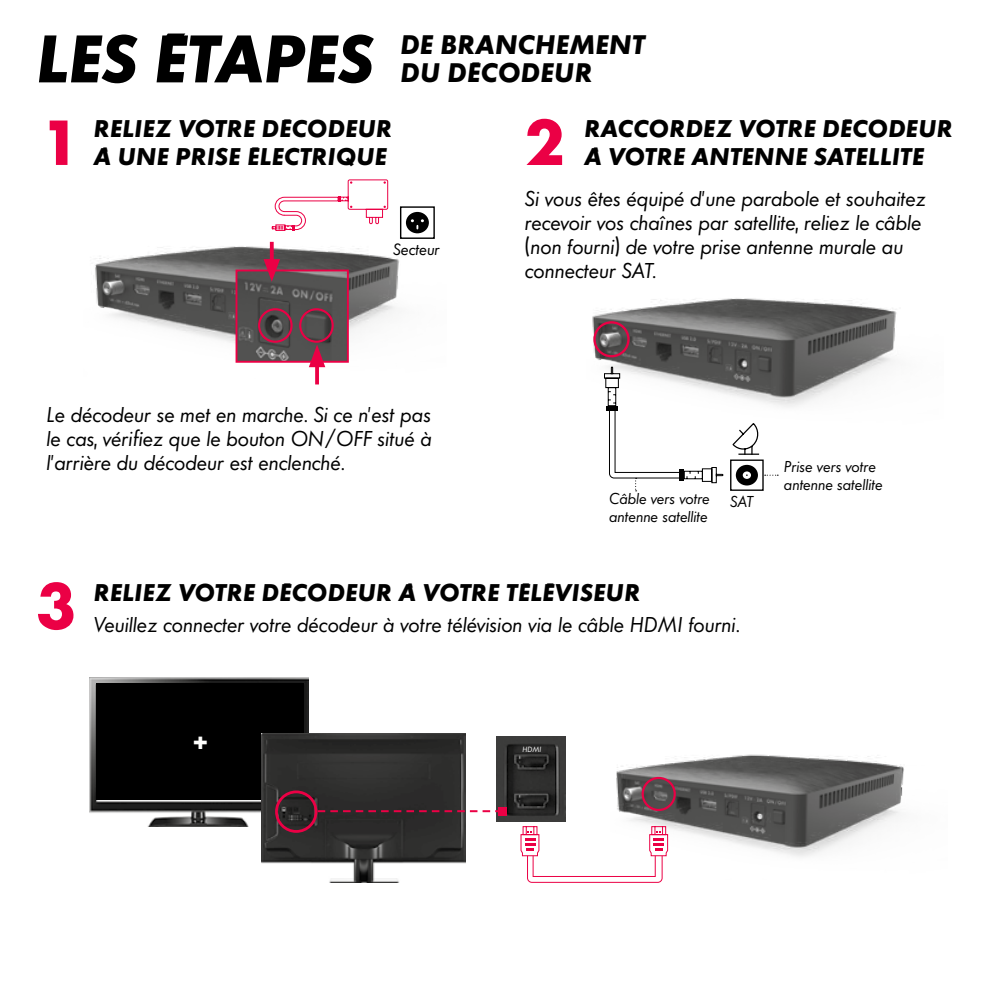
<style>
.page{position:relative;width:993px;height:993px;background:#fff}
.page>*{position:absolute;margin:0;border:0;box-sizing:border-box;transform-origin:0 0}
.t1{font:italic 700 62.5px "Canalp";letter-spacing:-.02em;color:#000}
.t2{font:italic 700 59.25px "Canalp";color:#eb0045}
.t3{font:italic 700 25px/28px "Canalp";letter-spacing:-.005em;color:#000}
.t4{font:italic 700 22.5px/27.5px "Canalp";color:#000}
.t5{font:italic 20px/24px "Canalp";color:#000;text-align:justify}
.t6{font:italic 700 15.75px "Canalp";color:#fefefc}
.t7{font:italic 15.25px "Canalp";color:#000}
.t8{font:italic 14.75px/18px "Canalp";color:#000}
.t9{font:italic 7px "Canalp";color:#fff}
</style>
<div class="page">
<img style="left:592px;top:298px;width:305px;height:109px">
<div style="left:593px;top:321px;width:36px;height:36px;border:2px solid #eb0045;border-radius:50%"></div>
<svg style="left:732px;top:423px;width:26px;height:32px"></svg>
<div style="left:729px;top:459px;width:34px;height:31px;border:1px solid #000"></div>
<svg style="left:735px;top:464px;width:22px;height:21px"></svg>
<svg style="left:742px;top:471px;width:8px;height:7px"></svg>
<svg style="left:603px;top:366px;width:120px;height:125px"></svg>
<img style="left:95px;top:241px;width:304px;height:127px">
<img style="left:238px;top:272px;width:108px;height:87px">
<div style="left:235px;top:269px;width:114px;height:93px;border:2px solid #eb0045"></div>
<div style="left:258px;top:308px;width:34px;height:34px;border:2px solid #eb0045;border-radius:50%"></div>
<div style="left:299px;top:308px;width:34px;height:34px;border:2px solid #eb0045;border-radius:50%"></div>
<div style="left:400px;top:206px;width:34px;height:33px;border:1px solid #000"></div>
<div style="left:406px;top:212px;width:23px;height:21px;background:#000;border-radius:50%"></div>
<svg style="left:411px;top:219px;width:13px;height:9px"></svg>
<svg style="left:271px;top:179px;width:117px;height:52px"></svg>
<hr style="left:270px;top:242px;width:3px;height:24px;background:#eb0045">
<svg style="left:263px;top:259px;width:17px;height:23px"></svg>
<svg style="left:315px;top:367px;width:4px;height:17px"></svg>
<svg style="left:309px;top:344px;width:16px;height:23px"></svg>
<img style="left:90px;top:677px;width:218px;height:148px">
<div style="left:96px;top:683px;width:207px;height:116px;background:#000"></div>
<img style="left:496px;top:736px;width:69px;height:85px">
<img style="left:261px;top:733px;width:204px;height:149px">
<svg style="left:317px;top:809px;width:181px;height:2px"></svg>
<div style="left:498px;top:806px;width:8px;height:8px;background:#eb0045"></div>
<div style="left:275px;top:790px;width:42px;height:42px;border:3px solid #eb0045;border-radius:50%"></div>
<img style="left:616px;top:754px;width:288px;height:103px">
<div style="left:641px;top:776px;width:34px;height:34px;border:2px solid #eb0045;border-radius:50%"></div>
<svg style="left:520px;top:825px;width:148px;height:57px"></svg>
<h1 class="t1" style="left:35px;top:18px;width:340px">LES ÉTAPES</h1>
<p class="t3" style="left:400px;top:31px;width:246px">DE BRANCHEMENT<br>DU DÉCODEUR</p>
<h2 class="t2" style="left:47px;top:104px;width:30px">1</h2>
<p class="t4" style="left:93px;top:115px;width:300px">RELIEZ VOTRE DÉCODEUR<br>À UNE PRISE ÉLECTRIQUE</p>
<h2 class="t2" style="left:524px;top:104px;width:43px">2</h2>
<p class="t4" style="left:584px;top:115px;width:370px">RACCORDEZ VOTRE DÉCODEUR<br>À VOTRE ANTENNE SATELLITE</p>
<p class="t7" style="left:393px;top:240px;width:48px">Secteur</p>
<p class="t5" style="left:47px;top:402px;width:387px">Le décodeur se met en marche. Si ce n’est pas le cas, vérifiez que le bouton ON/OFF situé à l’arrière du décodeur est enclenché.</p>
<p class="t5" style="left:524px;top:186px;width:402px;text-align:left">Si vous êtes équipé d’une parabole et souhaitez recevoir vos chaînes par satellite, reliez le câble (non fourni) de votre prise antenne murale au connecteur SAT.</p>
<p class="t8" style="left:609px;top:489px;width:102px">Câble vers votre antenne satellite</p>
<p class="t8" style="left:729px;top:492px;width:25px">SAT</p>
<p class="t8" style="left:783px;top:457px;width:100px">Prise vers votre antenne satellite</p>
<h2 class="t2" style="left:35px;top:566px;width:45px">3</h2>
<p class="t4" style="left:93px;top:578px;width:548px">RELIEZ VOTRE DÉCODEUR À VOTRE TÉLÉVISEUR</p>
<p class="t5" style="left:93px;top:612px;width:647px">Veuillez connecter votre décodeur à votre télévision via le câble HDMI fourni.</p>
<p class="t6" style="left:191px;top:732px;width:20px">+</p>
<p class="t9" style="left:522px;top:745px;width:20px">HDMI</p>
</div>
